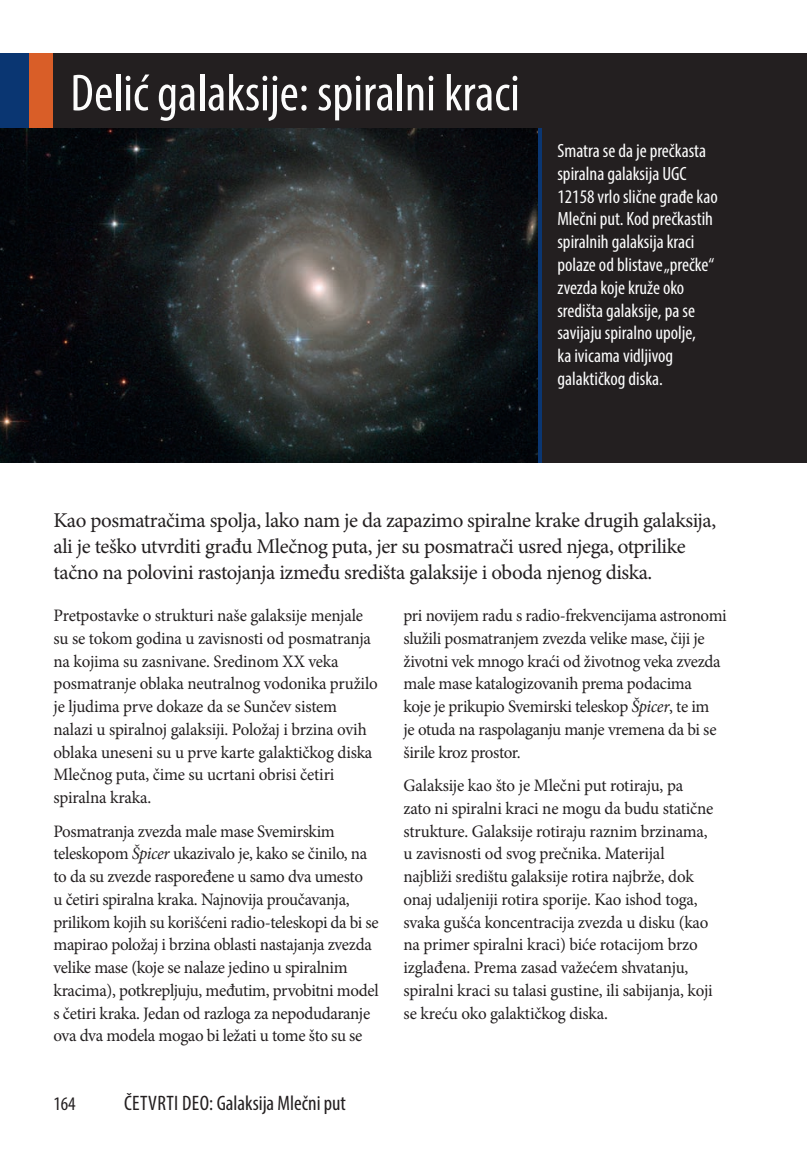
<style>
.page{position:relative;width:807px;height:1154px;background:#fff}
.page>*{position:absolute;margin:0;border:0;box-sizing:border-box;transform-origin:0 0}
.t1{font:condensed 52.5px "Myriad Pro";color:#fcfcfc}
.t2{font:21px/26.2px "Minion Pro";letter-spacing:-.02em;color:#231f20}
.t3{font:condensed 21px "Myriad Pro";color:#231f20}
.t4{font:condensed 19.25px/22.8px "Myriad Pro";color:#fcfcfc}
.t5{font:condensed 19.25px "Myriad Pro";color:#231f20}
.t6{font:17.5px/22.8px "Minion Pro";letter-spacing:-.015em;color:#231f20}
.s1{font-style:italic}
</style>
<div class="page">
<img style="left:0;top:128px;width:537px;height:335px">
<div style="left:29px;top:53px;width:777px;height:75px;background:#d95e28"></div>
<div style="left:0;top:53px;width:29px;height:75px;background:#0a3672"></div>
<div style="left:537px;top:128px;width:5px;height:335px;background:#0a3672"></div>
<div style="left:53px;top:53px;width:753px;height:75px;background:#231f20"></div>
<div style="left:542px;top:128px;width:264px;height:335px;background:#231f20"></div>
<h1 class="t1" style="left:70px;top:61px;width:451px">Delić galaksije: spiralni kraci</h1>
<p class="t4" style="left:557px;top:139px;width:162px">Smatra se da je prečkasta spiralna galaksija UGC<br>12158 vrlo slične građe kao<br>Mlečni put. Kod prečkastih spiralnih galaksija kraci polaze od blistave „prečke“ zvezda koje kruže oko središta galaksije, pa se savijaju spiralno upolje,<br>ka ivicama vidljivog galaktičkog diska.</p>
<p class="t2" style="left:53px;top:507px;width:664px">Kao posmatračima spolja, lako nam je da zapazimo spiralne krake drugih galaksija, ali je teško utvrditi građu Mlečnog puta, jer su posmatrači usred njega, otprilike tačno na polovini rastojanja između središta galaksije i oboda njenog diska.</p>
<p class="t6" style="left:53px;top:604px;width:326px">Pretpostavke o strukturi naše galaksije menjale su se tokom godina u zavisnosti od posmatranja na kojima su zasnivane. Sredinom XX veka posmatranje oblaka neutralnog vodonika pružilo je ljudima prve dokaze da se Sunčev sistem nalazi u spiralnoj galaksiji. Položaj i brzina ovih oblaka uneseni su u prve karte galaktičkog diska Mlečnog puta, čime su ucrtani obrisi četiri spiralna kraka.</p>
<p class="t6" style="left:53px;top:819px;width:326px">Posmatranja zvezda male mase Svemirskim teleskopom <span class="s1">Špicer</span> ukazivalo je, kako se činilo, na to da su zvezde raspoređene u samo dva umesto<br>u četiri spiralna kraka. Najnovija proučavanja, prilikom kojih su korišćeni radio-teleskopi da bi se mapirao položaj i brzina oblasti nastajanja zvezda velike mase (koje se nalaze jedino u spiralnim kracima), potkrepljuju, međutim, prvobitni model s četiri kraka. Jedan od razloga za nepodudaranje ova dva modela mogao bi ležati u tome što su se</p>
<p class="t5" style="left:53px;top:1092px;width:24px">164</p>
<p class="t3" style="left:124px;top:1090px;width:223px">ČETVRTI DEO: Galaksija Mlečni put</p>
<p class="t6" style="left:403px;top:604px;width:324px">pri novijem radu s radio-frekvencijama astronomi služili posmatranjem zvezda velike mase, čiji je životni vek mnogo kraći od životnog veka zvezda male mase katalogizovanih prema podacima<br>koje je prikupio Svemirski teleskop <span class="s1">Špicer</span>, te im<br>je otuda na raspolaganju manje vremena da bi se širile kroz prostor.</p>
<p class="t6" style="left:403px;top:774px;width:311px">Galaksije kao što je Mlečni put rotiraju, pa zato ni spiralni kraci ne mogu da budu statične strukture. Galaksije rotiraju raznim brzinama, u zavisnosti od svog prečnika. Materijal najbliži središtu galaksije rotira najbrže, dok onaj udaljeniji rotira sporije. Kao ishod toga, svaka gušća koncentracija zvezda u disku (kao na primer spiralni kraci) biće rotacijom brzo izglađena. Prema zasad važećem shvatanju, spiralni kraci su talasi gustine, ili sabijanja, koji se kreću oko galaktičkog diska.</p>
</div>
